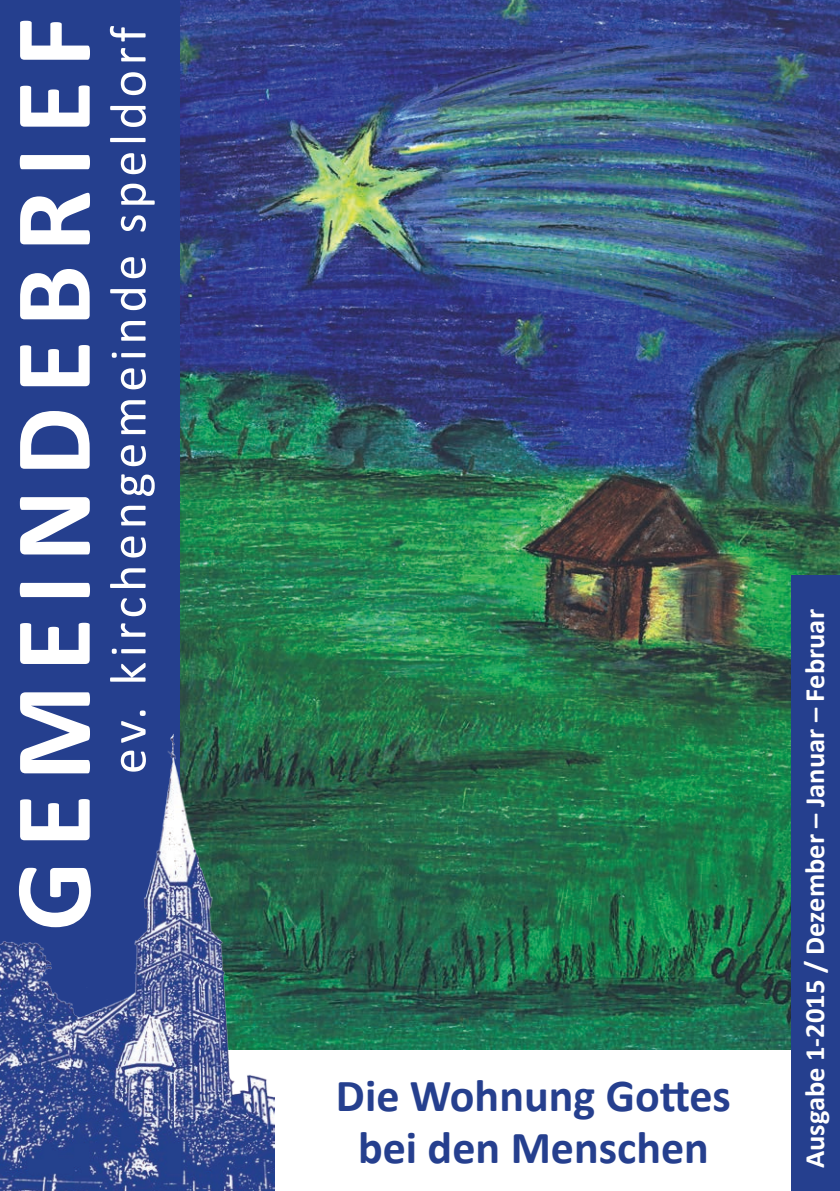
<style>
.page{position:relative;width:840px;height:1191px;background:#fff}
.page>*{position:absolute;margin:0;border:0;box-sizing:border-box;transform-origin:0 0}
.t1{font:700 110px "Calibri";letter-spacing:.12em;color:#fff}
.t2{font:52px "Calibri";letter-spacing:.09em;color:#fff}
.t3{font:700 46px/52px "Calibri";color:#253f8e;text-align:center}
.t4{font:700 28px "Calibri";color:#fff}
</style>
<div class="page">
<img style="left:179px;top:0;width:660px;height:1049px">
<div style="left:0;top:0;width:179px;height:1191px;background:#253f8e"></div>
<img style="left:0;top:712px;width:275px;height:479px">
<div style="left:791px;top:575px;width:48px;height:616px;background:#253f8e"></div>
<h1 class="t1" style="left:-17px;top:931px;width:915px;rotate:-90deg">GEMEINDEBRIEF</h1>
<h2 class="t2" style="left:95px;top:774px;width:749px;rotate:-90deg">ev. kirchengemeinde speldorf</h2>
<h3 class="t3" style="left:336px;top:1070px;width:396px">Die Wohnung Gottes bei den Menschen</h3>
<p class="t4" style="left:796px;top:1168px;width:560px;rotate:-90deg">Ausgabe 1-2015 / Dezember – Januar – Februar</p>
</div>
